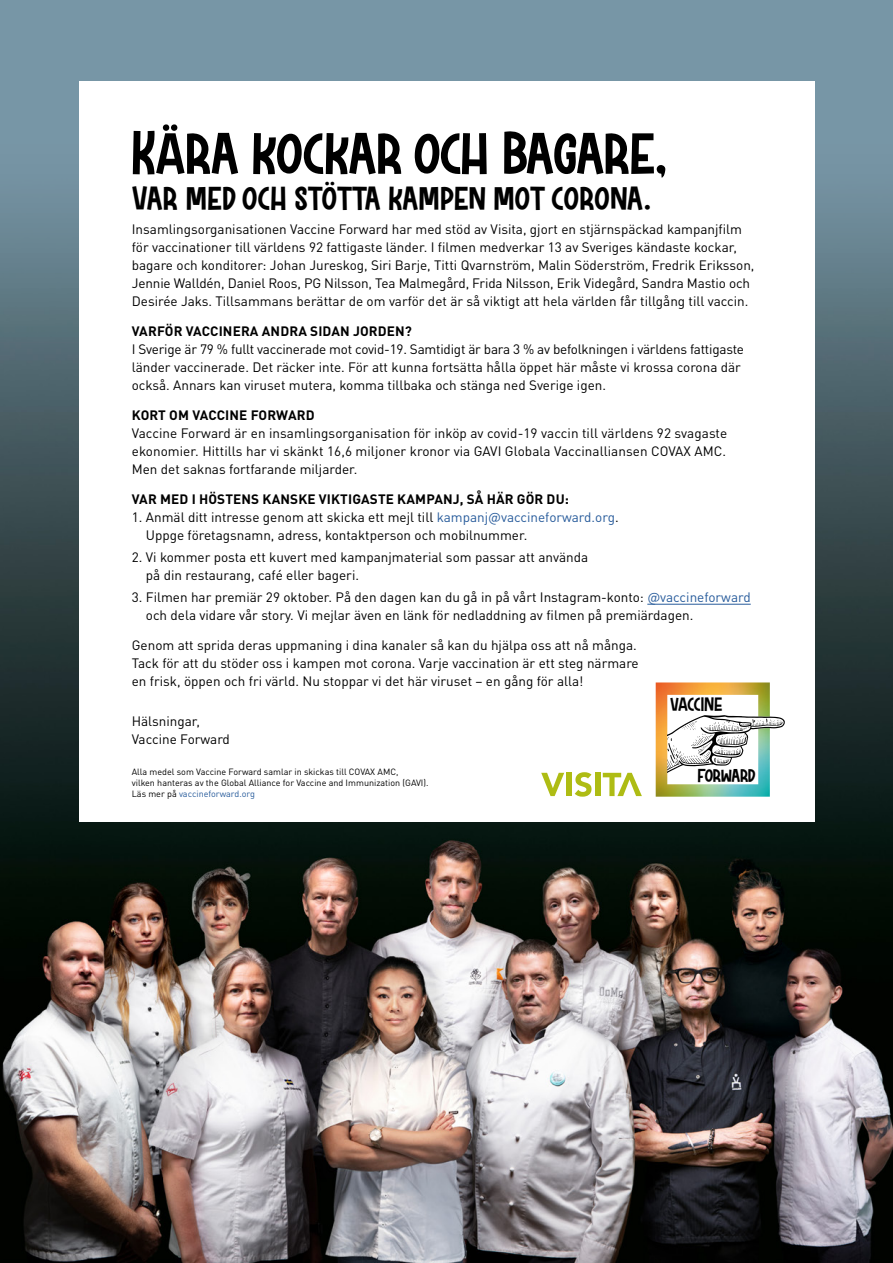
<style>
.page{position:relative;width:893px;height:1263px;background:#fff}
.page>*{position:absolute;margin:0;border:0;box-sizing:border-box;transform-origin:0 0}
.t1{font:61.5px "Rockinsoda";letter-spacing:.01em;color:#000}
.t2{font:34.95px "Rockinsoda";letter-spacing:.025em;color:#000}
.t3{font:19.5px "Rockinsoda";color:#000}
.t4{font:13.5px/18px "DIN Pro";color:#000}
.t5{font:700 13.5px "DIN Pro";letter-spacing:.01em;color:#000}
.t6{font:9px/10.8px "DIN Pro";color:#000}
.s1{color:#275b9b}
</style>
<div class="page">
<div style="left:0;top:0;width:893px;height:1218px;background:#7796a6"></div>
<img style="left:0;top:176px;width:893px;height:1087px">
<div style="left:79px;top:81px;width:735px;height:740px;background:#fff"></div>
<img style="left:656px;top:682px;width:114px;height:115px">
<svg style="left:667px;top:715px;width:118px;height:62px"></svg>
<svg style="left:541px;top:773px;width:23px;height:23px"></svg>
<div style="left:567px;top:773px;width:5px;height:23px;background:#aebc14"></div>
<svg style="left:575px;top:772px;width:16px;height:25px"></svg>
<div style="left:595px;top:773px;width:5px;height:23px;background:#aebc14"></div>
<svg style="left:603px;top:773px;width:39px;height:23px"></svg>
<hr style="left:647px;top:604px;width:104px;height:1px;background:#275b9b">
<h1 class="t1" style="left:132px;top:121px;width:536px">KÄRA KOCKAR OCH BAGARE,</h1>
<h2 class="t2" style="left:132px;top:180px;width:520px">VAR MED OCH STÖTTA KAMPEN MOT CORONA.</h2>
<p class="t4" style="left:132px;top:219px;width:624px">Insamlingsorganisationen Vaccine Forward har med stöd av Visita, gjort en stjärnspäckad kampanjfilm för vaccinationer till världens 92 fattigaste länder. I filmen medverkar 13 av Sveriges kändaste kockar, bagare och konditorer: Johan Jureskog, Siri Barje, Titti Qvarnström, Malin Söderström, Fredrik Eriksson, Jennie Walldén, Daniel Roos, PG Nilsson, Tea Malmegård, Frida Nilsson, Erik Videgård, Sandra Mastio och Desirée Jaks. Tillsammans berättar de om varför det är så viktigt att hela världen får tillgång till vaccin.</p>
<p class="t5" style="left:132px;top:320px;width:282px">VARFÖR VACCINERA ANDRA SIDAN JORDEN?</p>
<p class="t4" style="left:132px;top:339px;width:614px">I Sverige är 79 % fullt vaccinerade mot covid-19. Samtidigt är bara 3 % av befolkningen i världens fattigaste länder vaccinerade. Det räcker inte. För att kunna fortsätta hålla öppet här måste vi krossa corona där också. Annars kan viruset mutera, komma tillbaka och stänga ned Sverige igen.</p>
<p class="t5" style="left:132px;top:404px;width:184px">KORT OM VACCINE FORWARD</p>
<p class="t4" style="left:132px;top:423px;width:597px;text-align:justify">Vaccine Forward är en insamlingsorganisation för inköp av covid-19 vaccin till världens 92 svagaste ekonomier. Hittills har vi skänkt 16,6 miljoner kronor via GAVI Globala Vaccinalliansen COVAX AMC.<br>Men det saknas fortfarande miljarder.</p>
<p class="t5" style="left:132px;top:488px;width:439px">VAR MED I HÖSTENS KANSKE VIKTIGASTE KAMPANJ, SÅ HÄR GÖR DU:</p>
<p class="t4" style="left:146px;top:506px;width:474px;text-indent:-14px">1. Anmäl ditt intresse genom att skicka ett mejl till <span class="s1">kampanj@vaccineforward.org</span>.<br>Uppge företagsnamn, adress, kontaktperson och mobilnummer.</p>
<p class="t4" style="left:146px;top:547px;width:444px;text-indent:-14px">2. Vi kommer posta ett kuvert med kampanjmaterial som passar att använda på din restaurang, café eller bageri.</p>
<p class="t4" style="left:146px;top:587px;width:606px;text-indent:-14px">3. Filmen har premiär 29 oktober. På den dagen kan du gå in på vårt Instagram-konto: <span class="s1">@vaccineforward </span>och dela vidare vår story. Vi mejlar även en länk för nedladdning av filmen på premiärdagen.</p>
<p class="t4" style="left:132px;top:635px;width:508px">Genom att sprida deras uppmaning i dina kanaler så kan du hjälpa oss att nå många.<br>Tack för att du stöder oss i kampen mot corona. Varje vaccination är ett steg närmare en frisk, öppen och fri värld. Nu stoppar vi det här viruset – en gång för alla!</p>
<p class="t4" style="left:132px;top:710px;width:100px">Hälsningar,<br>Vaccine Forward</p>
<p class="t6" style="left:132px;top:765px;width:298px">Alla medel som Vaccine Forward samlar in skickas till COVAX AMC,<br>vilken hanteras av the Global Alliance for Vaccine and Immunization (GAVI).<br>Läs mer på <span class="s1">vaccineforward.org</span></p>
<h3 class="t3" style="left:670px;top:693px;width:53px">VACCINE</h3>
<h3 class="t3" style="left:698px;top:764px;width:59px">FORWARD</h3>
</div>
